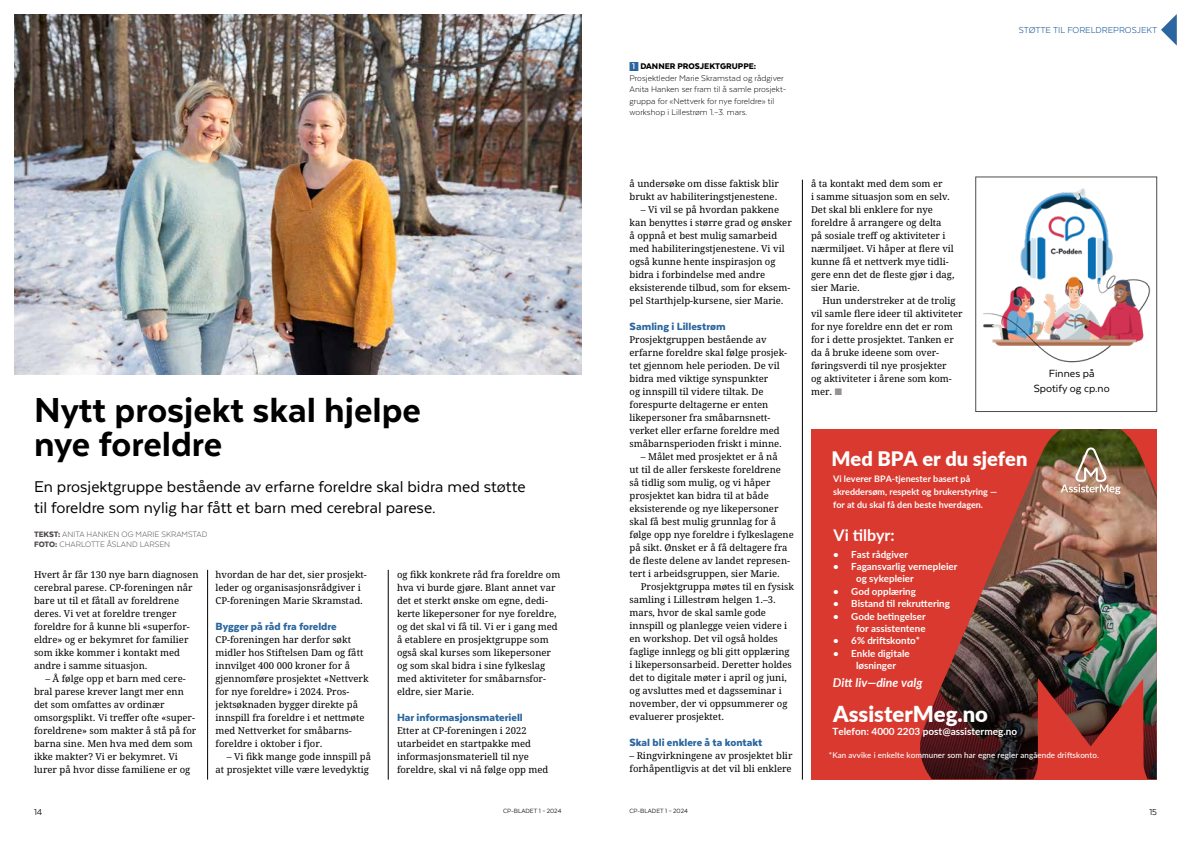
<style>
.page{position:relative;width:1191px;height:842px;background:#fff}
.page>*{position:absolute;margin:0;border:0;box-sizing:border-box;transform-origin:0 0}
.t1{font:800 40px/34px "Texta";color:#000}
.t2{font:900 22px "Lato";color:#fff}
.t3{font:900 20px "Lato";color:#fff}
.t4{font:18px/21.6px "Texta";color:#000}
.t5{font:700 16.1px "Lato";color:#fff}
.t6{font:italic 700 12.2px "Lato";color:#fff}
.t7{font:900 12px "Texta";color:#2b66a0}
.t8{font:12px/14.4px "Texta";color:#000;text-align:center}
.t9{font:700 10px "Lato";color:#fff}
.t10{font:10px "Texta";color:#2b66a0}
.t11{font:10px "Texta";color:#000}
.t12{font:700 9.8px/12.4px "Lato";color:#fff}
.t13{font:9.5px/13px "Droid Serif Pro";color:#000}
.t14{font:300 9.5px/11.4px "Texta";color:#000}
.t15{font:700 9px/12.8px "Lato";color:#fff}
.t16{font:300 9px/10.8px "Texta";color:#504b4a}
.t17{font:500 8px "Lato";letter-spacing:.01em;color:#fff}
.t18{font:7px "Texta";color:#000}
.s1{font-weight:900}
.s2{font-weight:700;color:#fff}
.s3{color:#969290}
</style>
<div class="page">
<svg style="left:1161px;top:15px;width:15px;height:30px"></svg>
<div style="left:810px;top:429px;width:346px;height:350px;background:#d9392e"></div>
<img style="left:980px;top:429px;width:176px;height:166px">
<img style="left:920px;top:595px;width:236px;height:184px">
<svg style="left:1060px;top:447px;width:60px;height:47px;background:#998468"></svg>
<img style="left:14px;top:14px;width:567px;height:360px">
<hr style="left:207px;top:570px;width:1px;height:210px;background:#000">
<hr style="left:388px;top:570px;width:1px;height:210px;background:#000">
<div style="left:629px;top:62px;width:9px;height:9px;background:#2b66a0"></div>
<hr style="left:802px;top:180px;width:1px;height:600px;background:#000">
<div style="left:975px;top:177px;width:182px;height:235px;border:1px solid #504b4a"></div>
<img style="left:975px;top:181px;width:183px;height:190px">
<h1 class="t1" style="left:34px;top:392px;width:388px">Nytt prosjekt skal hjelpe nye foreldre</h1>
<h3 class="t4" style="left:34px;top:475px;width:493px">En prosjektgruppe bestående av erfarne foreldre skal bidra med støtte til foreldre som nylig har fått et barn med cerebral parese.</h3>
<p class="t16" style="left:34px;top:528px;width:175px"><span class="s1">TEKST:</span> ANITA HANKEN OG MARIE SKRAMSTAD<br><span class="s1">FOTO:</span> CHARLOTTE ÅSLAND LARSEN</p>
<p class="t13" style="left:34px;top:568px;width:166px">Hvert år får 130 nye barn diagnosen cerebral parese. CP-foreningen når bare ut til et fåtall av foreldrene deres. Vi vet at foreldre trenger foreldre for å kunne bli «superfor&shy;eldre» og er bekymret for familier som ikke kommer i kontakt med andre i samme situasjon.</p>
<p class="t13" style="left:34px;top:672px;width:164px;text-indent:11px">– Å følge opp et barn med cere&shy;bral parese krever langt mer enn det som omfattes av ordinær omsorgsplikt. Vi treffer ofte «super&shy;foreldrene» som makter å stå på for barna sine. Men hva med dem som ikke makter? Vi er bekymret. Vi lurer på hvor disse familiene er og</p>
<p class="t13" style="left:215px;top:568px;width:152px">hvordan de har det, sier prosjekt&shy;leder og organisasjonsrådgiver i<br>CP-foreningen Marie Skramstad.</p>
<p class="t7" style="left:215px;top:620px;width:123px">Bygger på råd fra foreldre</p>
<p class="t13" style="left:215px;top:633px;width:155px">CP-foreningen har derfor søkt midler hos Stiftelsen Dam og fått innvilget 400 000 kroner for å gjennomføre prosjektet «Nettverk for nye foreldre» i 2024. Pros&shy;jektsøknaden bygger direkte på innspill fra foreldre i et nettmøte med Nettverket for småbarns&shy;foreldre i oktober i fjor.</p>
<p class="t13" style="left:215px;top:750px;width:157px;text-align:right">– Vi fikk mange gode innspill på<br>at prosjektet ville være levedyktig</p>
<p class="t13" style="left:397px;top:568px;width:165px">og fikk konkrete råd fra foreldre om hva vi burde gjøre. Blant annet var det et sterkt ønske om egne, dedi&shy;kerte likepersoner for nye foreldre, og det skal vi få til. Vi er i gang med å etablere en prosjektgruppe som også skal kurses som likepersoner og som skal bidra i sine fylkeslag med aktiviteter for småbarnsfor&shy;eldre, sier Marie.</p>
<p class="t7" style="left:397px;top:711px;width:127px">Har informasjonsmateriell</p>
<p class="t13" style="left:397px;top:724px;width:153px">Etter at CP-foreningen i 2022 utarbeidet en startpakke med informasjonsmateriell til nye foreldre, skal vi nå følge opp med</p>
<p class="t14" style="left:629px;top:61px;width:159px"><span class="s2">1</span> <span class="s1">DANNER PROSJEKTGRUPPE:<br></span>Prosjektleder Marie Skramstad og rådgiver Anita Hanken ser fram til å samle prosjekt&shy;gruppa for «Nettverk for nye foreldre» til workshop i Lillestrøm 1.–3. mars.</p>
<p class="t10" style="left:1018px;top:25px;width:140px">STØTTE TIL FORELDREPROSJEKT</p>
<p class="t13" style="left:629px;top:177px;width:151px">å undersøke om disse faktisk blir brukt av habiliteringstjenestene.</p>
<p class="t13" style="left:629px;top:203px;width:164px;text-indent:11px">– Vi vil se på hvordan pakkene kan benyttes i større grad og ønsker å oppnå et best mulig samarbeid med habiliteringstjenestene. Vi vil også kunne hente inspirasjon og bidra i forbindelse med andre eksisterende tilbud, som for eksem&shy;pel Starthjelp-kursene, sier Marie.</p>
<p class="t7" style="left:629px;top:320px;width:98px">Samling i Lillestrøm</p>
<p class="t13" style="left:629px;top:333px;width:159px">Prosjektgruppen bestående av erfarne foreldre skal følge prosjek&shy;tet gjennom hele perioden. De vil bidra med viktige synspunkter<br>og innspill til videre tiltak. De forespurte deltagerne er enten likepersoner fra småbarnsnett&shy;verket eller erfarne foreldre med småbarnsperioden friskt i minne.</p>
<p class="t13" style="left:629px;top:450px;width:166px;text-indent:11px">– Målet med prosjektet er å nå<br>ut til de aller ferskeste foreldrene<br>så tidlig som mulig, og vi håper prosjektet kan bidra til at både eksisterende og nye likepersoner skal få best mulig grunnlag for å følge opp nye foreldre i fylkeslagene på sikt. Ønsket er å få deltagere fra de fleste delene av landet represen&shy;tert i arbeidsgruppen, sier Marie.</p>
<p class="t13" style="left:629px;top:580px;width:166px;text-indent:11px">Prosjektgruppa møtes til en fysisk samling i Lillestrøm helgen 1.–3. mars, hvor de skal samle gode innspill og planlegge veien videre i en workshop. Det vil også holdes faglige innlegg og bli gitt opplæring i likepersonsarbeid. Deretter holdes det to digitale møter i april og juni, og avsluttes med et dagsseminar i november, der vi oppsummerer og evaluerer prosjektet.</p>
<p class="t7" style="left:629px;top:736px;width:134px">Skal bli enklere å ta kontakt</p>
<p class="t13" style="left:629px;top:749px;width:164px">– Ringvirkningene av prosjektet blir forhåpentligvis at det vil bli enklere</p>
<p class="t13" style="left:811px;top:177px;width:145px">å ta kontakt med dem som er<br>i samme situasjon som en selv.<br>Det skal bli enklere for nye foreldre å arrangere og delta på sosiale treff og aktiviteter i nærmiljøet. Vi håper at flere vil kunne få et nettverk mye tidli&shy;gere enn det de fleste gjør i dag, sier Marie.</p>
<p class="t13" style="left:811px;top:294px;width:153px;text-indent:11px">Hun understreker at de trolig vil samle flere ideer til aktiviteter for nye foreldre enn det er rom for i dette prosjektet. Tanken er da å bruke ideene som over&shy;føringsverdi til nye prosjekter<br>og aktiviteter i årene som kom&shy;mer. <span class="s3">■</span></p>
<p class="t8" style="left:1033px;top:366px;width:78px">Finnes på<br>Spotify og cp.no</p>
<h3 class="t3" style="left:831px;top:443px;width:198px">Med BPA er du sjefen</h3>
<p class="t15" style="left:833px;top:472px;width:166px">Vi leverer BPA-tjenester basert på skreddersøm, respekt og brukerstyring — for at du skal få den beste hverdagen.</p>
<h3 class="t5" style="left:833px;top:523px;width:63px">Vi tilbyr:</h3>
<p class="t12" style="left:833px;top:547px;width:76px">• Fast rådgiver</p>
<p class="t12" style="left:856px;top:560px;width:103px;text-indent:-23px">• Fagansvarlig vernepleier og sykepleier</p>
<p class="t12" style="left:833px;top:585px;width:84px">• God opplæring</p>
<p class="t12" style="left:833px;top:597px;width:118px">• Bistand til rekruttering</p>
<p class="t12" style="left:833px;top:609px;width:94px;text-align:right">• Gode betingelser for assistentene</p>
<p class="t12" style="left:833px;top:634px;width:88px">• 6% driftskonto*</p>
<p class="t12" style="left:856px;top:646px;width:55px;text-indent:-23px">• Enkle digitale løsninger</p>
<p class="t6" style="left:833px;top:673px;width:91px">Ditt liv—dine valg</p>
<p class="t9" style="left:832px;top:724px;width:186px">Telefon: 4000 2203 post@assistermeg.no</p>
<h2 class="t2" style="left:833px;top:697px;width:156px">AssisterMeg.no</h2>
<p class="t17" style="left:829px;top:749px;width:272px">*Kan avvike i enkelte kommuner som har egne regler angående driftskonto.</p>
<p class="t11" style="left:34px;top:807px;width:10px">14</p>
<p class="t18" style="left:503px;top:807px;width:60px">CP-BLADET 1 – 2024</p>
<p class="t18" style="left:629px;top:807px;width:60px">CP-BLADET 1 – 2024</p>
<p class="t11" style="left:1149px;top:807px;width:9px">15</p>
</div>
